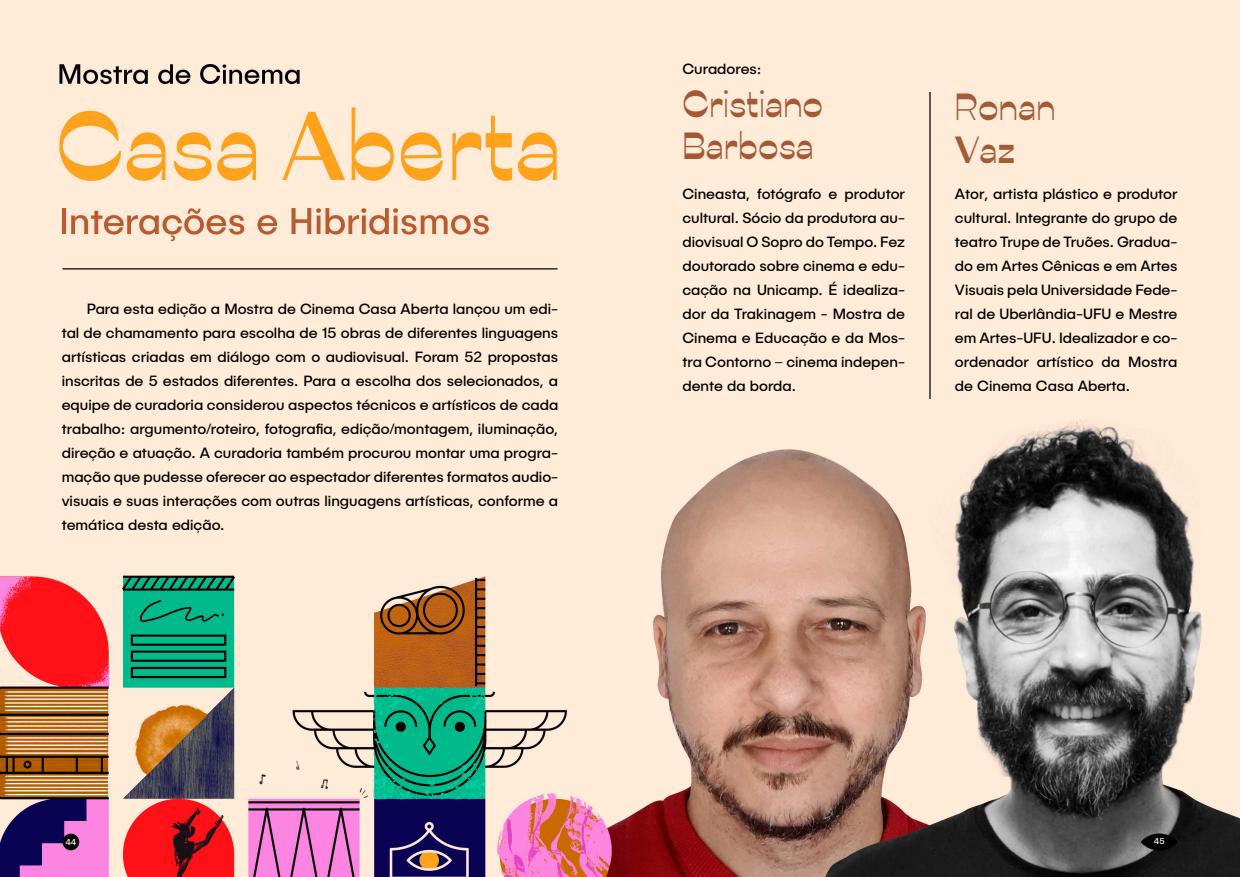
<style>
.page{position:relative;width:1240px;height:877px;background:#fff}
.page>*{position:absolute;margin:0;border:0;box-sizing:border-box;transform-origin:0 0}
.t1{font:900 37.5px/42.5px "Ribes";color:#a35936}
.t2{font:900 37.5px/42.5px "Ribes";color:#a15b37}
.t3{font:15px/24px "Publica Sans";color:#000;text-align:justify}
.t4{font:8.75px "Publica Sans";color:#fff}
</style>
<div class="page">
<img style="left:0;top:0;width:1240px;height:877px">
<hr style="left:929px;top:92px;width:2px;height:307px;background:#000">
<hr style="left:62px;top:268px;width:495px;height:1px;background:#000">
<div style="left:63px;top:834px;width:16px;height:16px;background:#000;border-radius:50%"></div>
<svg style="left:1141px;top:834px;width:37px;height:16px"></svg>
<p class="t3" style="left:62px;top:297px;width:498px;text-indent:25px">Para esta edição a Mostra de Cinema Casa Aberta lançou um edi&shy;tal de chamamento para escolha de 15 obras de diferentes linguagens artísticas criadas em diálogo com o audiovisual. Foram 52 propostas inscritas de 5 estados diferentes. Para a escolha dos selecionados, a equipe de curadoria considerou aspectos técnicos e artísticos de cada trabalho: argumento/roteiro, fotografia, edição/montagem, iluminação, direção e atuação. A curadoria também procurou montar uma progra&shy;mação que pudesse oferecer ao espectador diferentes formatos audio&shy;visuais e suas interações com outras linguagens artísticas, conforme a temática desta edição.</p>
<p class="t3" style="left:682px;top:57px;width:81px">Curadores:</p>
<h1 class="t1" style="left:682px;top:83px;width:142px">Cristiano<br>Barbosa</h1>
<h1 class="t2" style="left:955px;top:86px;width:102px">Ronan<br>Vaz</h1>
<p class="t3" style="left:682px;top:182px;width:224px">Cineasta, fotógrafo e produtor cultural. Sócio da produtora au&shy;diovisual O Sopro do Tempo. Fez doutorado sobre cinema e edu&shy;cação na Unicamp. É idealiza&shy;dor da Trakinagem - Mostra de Cinema e Educação e da Mos&shy;tra Contorno – cinema indepen&shy;dente da borda.</p>
<p class="t3" style="left:955px;top:182px;width:224px">Ator, artista plástico e produtor cultural. Integrante do grupo de teatro Trupe de Truões. Gradua&shy;do em Artes Cênicas e em Artes Visuais pela Universidade Fede&shy;ral de Uberlândia-UFU e Mestre em Artes-UFU. Idealizador e co&shy;ordenador artístico da Mostra de Cinema Casa Aberta.</p>
<p class="t4" style="left:65px;top:836px;width:13px">44</p>
<p class="t4" style="left:1154px;top:836px;width:12px">45</p>
</div>
